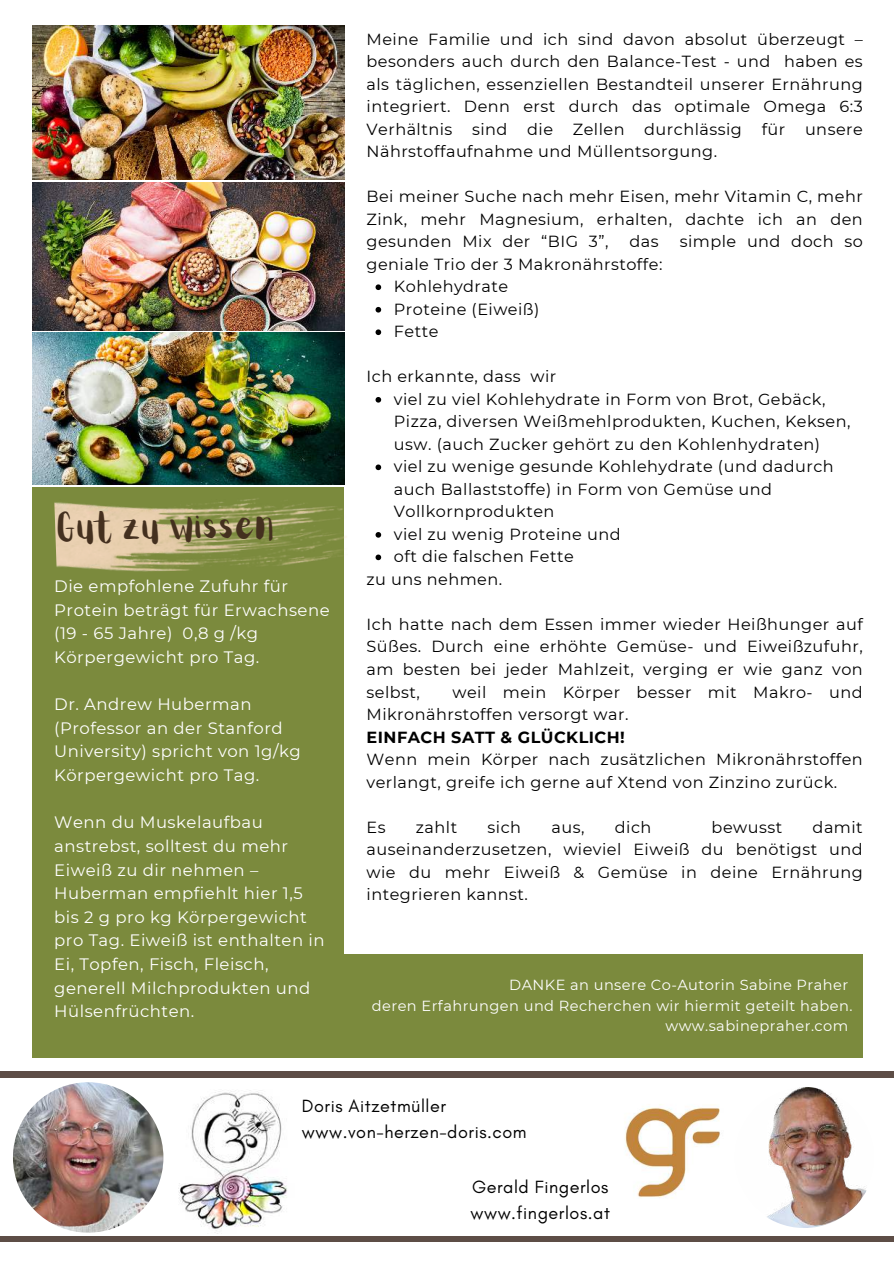
<style>
.page{position:relative;width:894px;height:1264px;background:#fff}
.page>*{position:absolute;margin:0;border:0;box-sizing:border-box;transform-origin:0 0}
.t1{font:31.05px "Aloja Extended";color:#44301f}
.t2{font:18px/25.8px "Glacial Indifference";letter-spacing:.03em;color:#000}
.t3{font:16.5px/23.7px "Montserrat";letter-spacing:.03em;color:#fff}
.t4{font:16.05px/22.5px "Montserrat";letter-spacing:.03em;color:#000;text-align:justify}
.t5{font:700 16.05px "Montserrat";letter-spacing:.03em;color:#000}
.t6{font:14.55px/20.5px "Montserrat";letter-spacing:.03em;color:#fff;text-align:right}
</style>
<div class="page">
<div style="left:0;top:1236px;width:893px;height:5px;background:#5d4d46"></div>
<img style="left:13px;top:1082px;width:150px;height:150px;border-radius:50%">
<img style="left:178px;top:1090px;width:109px;height:141px">
<img style="left:590px;top:1077px;width:164px;height:121px">
<div style="left:0;top:1071px;width:893px;height:6px;background:#5d4d46"></div>
<img style="left:733px;top:1086px;width:141px;height:141px;border-radius:50%">
<div style="left:33px;top:954px;width:830px;height:103px;background:#7b8a3d"></div>
<img style="left:33px;top:333px;width:311px;height:152px">
<div style="left:33px;top:487px;width:311px;height:475px;background:#7b8a3d"></div>
<img style="left:54px;top:498px;width:293px;height:74px">
<img style="left:33px;top:182px;width:311px;height:148px">
<img style="left:33px;top:25px;width:311px;height:154px">
<svg style="left:375px;top:284px;width:6px;height:6px"></svg>
<svg style="left:375px;top:307px;width:6px;height:5px"></svg>
<svg style="left:375px;top:329px;width:6px;height:6px"></svg>
<svg style="left:375px;top:397px;width:6px;height:5px"></svg>
<svg style="left:375px;top:464px;width:6px;height:6px"></svg>
<svg style="left:375px;top:532px;width:6px;height:5px"></svg>
<svg style="left:375px;top:554px;width:6px;height:6px"></svg>
<h1 class="t1" style="left:58px;top:510px;width:220px">GUT ZU WISSEN</h1>
<p class="t3" style="left:54px;top:573px;width:277px">Die empfohlene Zufuhr für<br>Protein beträgt für Erwachsene (19 - 65 Jahre) 0,8 g /kg<br>Körpergewicht pro Tag.</p>
<p class="t3" style="left:54px;top:691px;width:248px">Dr. Andrew Huberman (Professor an der Stanford<br>University) spricht von 1g/kg<br>Körpergewicht pro Tag.</p>
<p class="t3" style="left:54px;top:810px;width:272px">Wenn du Muskelaufbau anstrebst, solltest du mehr<br>Eiweiß zu dir nehmen –<br>Huberman empfiehlt hier 1,5 bis 2 g pro kg Körpergewicht pro Tag. Eiweiß ist enthalten in<br>Ei, Topfen, Fisch, Fleisch, generell Milchprodukten und<br>Hülsenfrüchten.</p>
<p class="t4" style="left:366px;top:27px;width:497px">Meine Familie und ich sind davon absolut überzeugt – besonders auch durch den Balance-Test - und haben es als täglichen, essenziellen Bestandteil unserer Ernährung integriert. Denn erst durch das optimale Omega 6:3<br>Verhältnis sind die Zellen durchlässig für unsere Nährstoffaufnahme und Müllentsorgung.</p>
<p class="t4" style="left:366px;top:185px;width:497px">Bei meiner Suche nach mehr Eisen, mehr Vitamin C, mehr Zink, mehr Magnesium, erhalten, dachte ich an den gesunden Mix der “BIG 3”,</p>
<p class="t4" style="left:629px;top:230px;width:31px">das</p>
<p class="t4" style="left:679px;top:230px;width:184px">simple und doch so</p>
<p class="t4" style="left:394px;top:252px;width:270px;text-align:left;text-indent:-27px">geniale Trio der 3 Makronährstoffe:<br>Kohlehydrate<br>Proteine (Eiweiß)<br>Fette</p>
<p class="t4" style="left:366px;top:365px;width:191px">Ich erkannte, dass wir</p>
<p class="t4" style="left:394px;top:387px;width:433px">viel zu viel Kohlehydrate in Form von Brot, Gebäck,</p>
<p class="t4" style="left:394px;top:410px;width:458px">Pizza, diversen Weißmehlprodukten, Kuchen, Keksen,</p>
<p class="t4" style="left:394px;top:432px;width:428px">usw. (auch Zucker gehört zu den Kohlenhydraten)</p>
<p class="t4" style="left:394px;top:455px;width:441px">viel zu wenige gesunde Kohlehydrate (und dadurch</p>
<p class="t4" style="left:394px;top:477px;width:380px">auch Ballaststoffe) in Form von Gemüse und</p>
<p class="t4" style="left:394px;top:500px;width:162px">Vollkornprodukten</p>
<p class="t4" style="left:394px;top:522px;width:228px">viel zu wenig Proteine und</p>
<p class="t4" style="left:394px;top:545px;width:181px">oft die falschen Fette</p>
<p class="t4" style="left:366px;top:567px;width:137px">zu uns nehmen.</p>
<p class="t4" style="left:366px;top:612px;width:497px">Ich hatte nach dem Essen immer wieder Heißhunger auf Süßes. Durch eine erhöhte Gemüse- und Eiweißzufuhr, am besten bei jeder Mahlzeit, verging er wie ganz von selbst,</p>
<p class="t4" style="left:366px;top:680px;width:497px;text-indent:86px">weil mein Körper besser mit Makro- und<br>Mikronährstoffen versorgt war.</p>
<p class="t5" style="left:366px;top:725px;width:260px">EINFACH SATT &amp; GLÜCKLICH!</p>
<p class="t4" style="left:366px;top:747px;width:497px">Wenn mein Körper nach zusätzlichen Mikronährstoffen verlangt, greife ich gerne auf Xtend von Zinzino zurück.</p>
<p class="t4" style="left:366px;top:815px;width:21px">Es</p>
<p class="t4" style="left:416px;top:815px;width:43px">zahlt</p>
<p class="t4" style="left:487px;top:815px;width:35px">sich</p>
<p class="t4" style="left:551px;top:815px;width:34px">aus,</p>
<p class="t4" style="left:614px;top:815px;width:38px">dich</p>
<p class="t4" style="left:711px;top:815px;width:72px">bewusst</p>
<p class="t4" style="left:366px;top:815px;width:497px;text-indent:446px">damit auseinanderzusetzen, wieviel Eiweiß du benötigst und wie du mehr Eiweiß &amp; Gemüse in deine Ernährung integrieren kannst.</p>
<p class="t6" style="left:372px;top:974px;width:482px">DANKE an unsere Co-Autorin Sabine Praher<br>deren Erfahrungen und Recherchen wir hiermit geteilt haben. www.sabinepraher.com</p>
<p class="t2" style="left:302px;top:1093px;width:226px">Doris Aitzetmüller www.von-herzen-doris.com</p>
<p class="t2" style="left:470px;top:1174px;width:141px">Gerald Fingerlos www.fingerlos.at</p>
</div>
